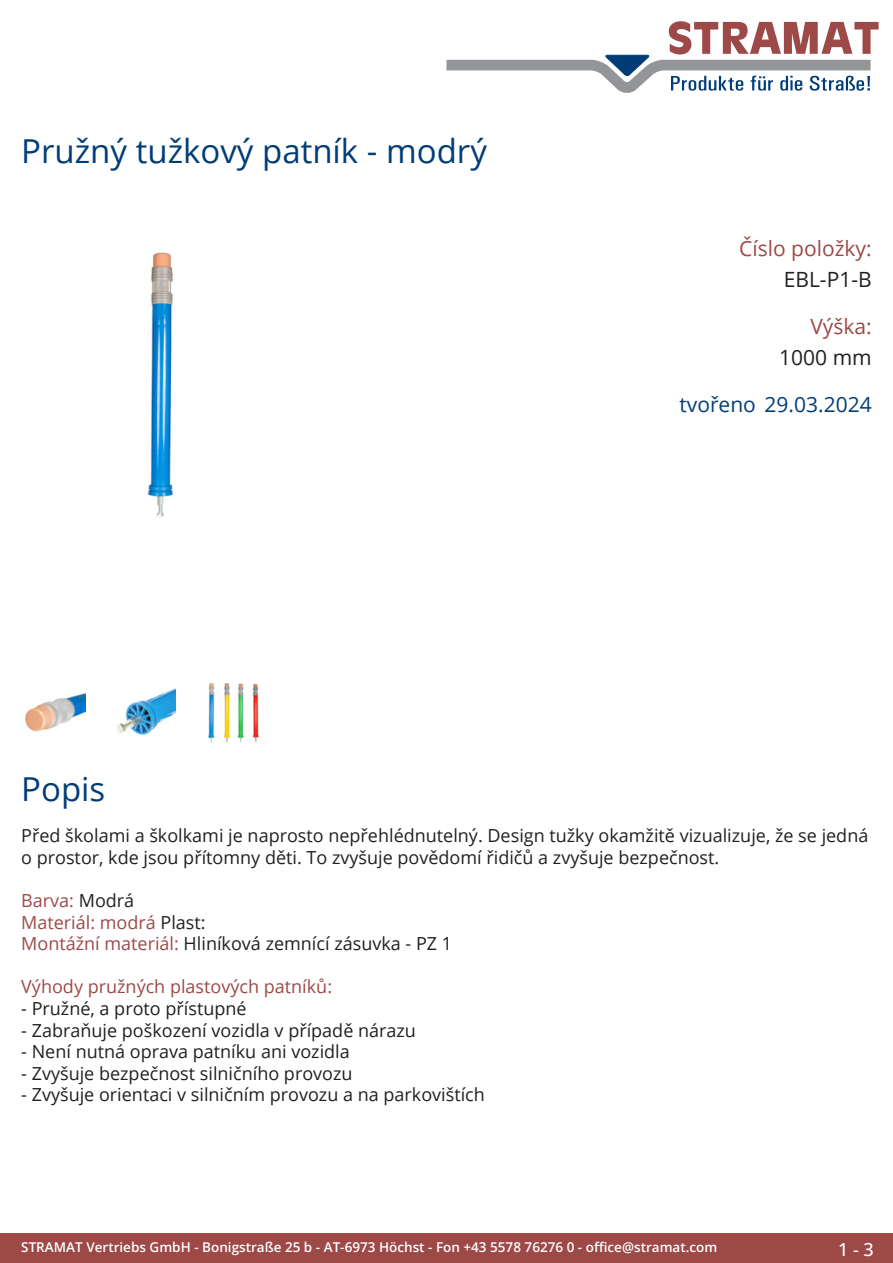
<style>
.page{position:relative;width:893px;height:1263px;background:#fff}
.page>*{position:absolute;margin:0;border:0;box-sizing:border-box;transform-origin:0 0}
.Produkttitel{font:33px "Open Sans";color:#003d78}
.TechDaten_Überschrif{font:21px "Open Sans";color:#9c4948}
.Erstellungsdatum{font:21px "Open Sans";color:#003d78}
.TechDaten_Inhalt{font:21px "Open Sans";color:#231f20}
.Beschreibung_Text{font:18px/21.6px "Open Sans";color:#231f20}
.Beschreibung_Text-2{font:18px "Open Sans";color:#9c4948}
.t1{font:500 18px "Open Sans";color:#fff}
.t2{font:600 13.5px "Open Sans";color:#fff}
.s1{color:#9c4948}
</style>
<div class="page">
<div style="left:0;top:1233px;width:893px;height:30px;background:#9c4948"></div>
<svg style="left:446px;top:21px;width:433px;height:72px"></svg>
<img style="left:147px;top:252px;width:27px;height:265px">
<img style="left:25px;top:693px;width:60px;height:39px">
<img style="left:117px;top:688px;width:58px;height:47px">
<img style="left:208px;top:683px;width:51px;height:60px">
<p class="Produkttitel" style="left:21px;top:128px;width:467px">Pružný tužkový patník - modrý</p>
<p class="TechDaten_Überschrif" style="left:739px;top:234px;width:134px">Číslo položky:</p>
<p class="TechDaten_Inhalt" style="left:784px;top:265px;width:89px">EBL-P1-B</p>
<p class="TechDaten_Überschrif" style="left:810px;top:312px;width:63px">Výška:</p>
<p class="TechDaten_Inhalt" style="left:779px;top:343px;width:94px">1000 mm</p>
<p class="Erstellungsdatum" style="left:679px;top:390px;width:194px">tvořeno 29.03.2024</p>
<p class="Produkttitel" style="left:21px;top:766px;width:86px">Popis</p>
<p class="Beschreibung_Text" style="left:21px;top:824px;width:849px">Před školami a školkami je naprosto nepřehlédnutelný. Design tužky okamžitě vizualizuje, že se jedná o prostor, kde jsou přítomny děti. To zvyšuje povědomí řidičů a zvyšuje bezpečnost.</p>
<p class="Beschreibung_Text" style="left:21px;top:889px;width:432px"><span class="s1">Barva:</span> Modrá<br><span class="s1">Materiál: modrá</span> Plast:<br><span class="s1">Montážní materiál:</span> Hliníková zemnící zásuvka - PZ 1</p>
<p class="Beschreibung_Text-2" style="left:21px;top:974px;width:312px">Výhody pružných plastových patníků:</p>
<p class="Beschreibung_Text" style="left:21px;top:997px;width:227px">- Pružné, a proto přístupné</p>
<p class="Beschreibung_Text" style="left:21px;top:1019px;width:396px">- Zabraňuje poškození vozidla v případě nárazu</p>
<p class="Beschreibung_Text" style="left:21px;top:1040px;width:330px">- Není nutná oprava patníku ani vozidla</p>
<p class="Beschreibung_Text" style="left:21px;top:1062px;width:333px">- Zvyšuje bezpečnost silničního provozu</p>
<p class="Beschreibung_Text" style="left:21px;top:1083px;width:465px">- Zvyšuje orientaci v silničním provozu a na parkovištích</p>
<p class="t2" style="left:21px;top:1238px;width:698px">STRAMAT Vertriebs GmbH - Bonigstraße 25 b - AT-6973 Höchst - Fon +43 5578 76276 0 - office@stramat.com</p>
<p class="t1" style="left:838px;top:1237px;width:37px">1 - 3</p>
</div>
